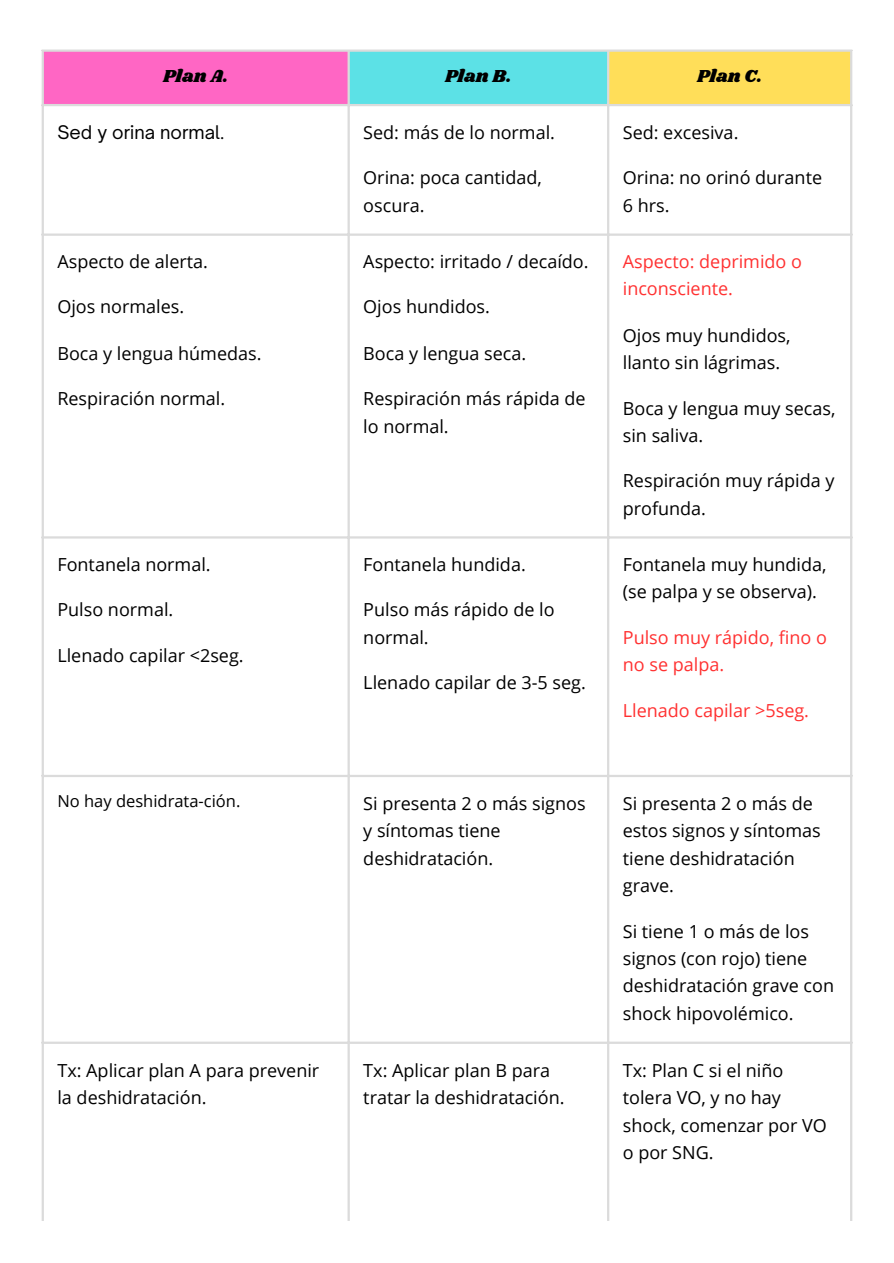
<style>
.page{position:relative;width:894px;height:1263px;background:#fff}
.page>*{position:absolute;margin:0;border:0;box-sizing:border-box;transform-origin:0 0}
.t1{font:18px/27.5px "Open Sans";color:#000}
.t2{font:18px/27px "Open Sans";color:#ff3131}
.t3{font:18px "Shrikhand";color:#000}
.t4{font:18px "Open Sauce One";color:#000}
.t5{font:16.5px "Open Sans";color:#000}
</style>
<div class="page">
<div style="left:42px;top:50px;width:307px;height:55px;background:#ff66c4"></div>
<div style="left:348px;top:50px;width:260px;height:55px;background:#5ce1e6"></div>
<div style="left:607px;top:50px;width:244px;height:55px;background:#ffde59"></div>
<hr style="left:42px;top:52px;width:2px;height:1169px;background:#dbdbdb">
<hr style="left:347px;top:52px;width:3px;height:1169px;background:#dbdbdb">
<hr style="left:607px;top:52px;width:2px;height:1169px;background:#dbdbdb">
<hr style="left:849px;top:52px;width:3px;height:1169px;background:#dbdbdb">
<hr style="left:42px;top:50px;width:810px;height:2px;background:#dbdbdb">
<hr style="left:42px;top:104px;width:810px;height:2px;background:#dbdbdb">
<hr style="left:42px;top:234px;width:810px;height:2px;background:#dbdbdb">
<hr style="left:42px;top:536px;width:810px;height:3px;background:#dbdbdb">
<hr style="left:42px;top:775px;width:810px;height:2px;background:#dbdbdb">
<hr style="left:42px;top:1042px;width:810px;height:2px;background:#dbdbdb">
<hr style="left:42px;top:1262px;width:810px;height:1px;background:#dbdbdb">
<p class="t3" style="left:163px;top:64px;width:67px">Plan A.</p>
<p class="t3" style="left:445px;top:64px;width:68px">Plan B.</p>
<p class="t3" style="left:697px;top:64px;width:66px">Plan C.</p>
<p class="t4" style="left:57px;top:121px;width:168px">Sed y orina normal.</p>
<p class="t1" style="left:363px;top:118px;width:193px">Sed: más de lo normal.</p>
<p class="t1" style="left:363px;top:163px;width:180px;line-height:28.2px">Orina: poca cantidad, oscura.</p>
<p class="t1" style="left:57px;top:248px;width:152px">Aspecto de alerta.</p>
<p class="t1" style="left:57px;top:293px;width:128px">Ojos normales.</p>
<p class="t1" style="left:57px;top:339px;width:205px">Boca y lengua húmedas.</p>
<p class="t1" style="left:57px;top:384px;width:169px">Respiración normal.</p>
<p class="t1" style="left:57px;top:550px;width:155px">Fontanela normal.</p>
<p class="t1" style="left:57px;top:595px;width:117px">Pulso normal.</p>
<p class="t1" style="left:57px;top:642px;width:188px">Llenado capilar &lt;2seg.</p>
<p class="t1" style="left:363px;top:248px;width:227px">Aspecto: irritado / decaído.</p>
<p class="t1" style="left:363px;top:293px;width:128px">Ojos hundidos.</p>
<p class="t1" style="left:363px;top:339px;width:164px">Boca y lengua seca.</p>
<p class="t1" style="left:363px;top:383px;width:224px;line-height:28.2px">Respiración más rápida de lo normal.</p>
<p class="t1" style="left:363px;top:550px;width:164px">Fontanela hundida.</p>
<p class="t1" style="left:363px;top:595px;width:193px;line-height:28.2px">Pulso más rápido de lo normal.</p>
<p class="t1" style="left:363px;top:669px;width:224px">Llenado capilar de 3-5 seg.</p>
<p class="t1" style="left:622px;top:118px;width:117px">Sed: excesiva.</p>
<p class="t1" style="left:622px;top:163px;width:201px;line-height:28.2px">Orina: no orinó durante<br>6 hrs.</p>
<p class="t2" style="left:622px;top:248px;width:181px">Aspecto: deprimido o inconsciente.</p>
<p class="t1" style="left:622px;top:321px;width:169px;line-height:27px">Ojos muy hundidos, llanto sin lágrimas.</p>
<p class="t1" style="left:622px;top:394px;width:214px;line-height:27px">Boca y lengua muy secas, sin saliva.</p>
<p class="t1" style="left:622px;top:466px;width:213px;line-height:28.2px">Respiración muy rápida y profunda.</p>
<p class="t1" style="left:622px;top:551px;width:205px;line-height:27px">Fontanela muy hundida, (se palpa y se observa).</p>
<p class="t2" style="left:622px;top:624px;width:205px">Pulso muy rápido, fino o no se palpa.</p>
<p class="t2" style="left:622px;top:697px;width:188px">Llenado capilar &gt;5seg.</p>
<p class="t5" style="left:57px;top:790px;width:184px">No hay deshidrata-ción.</p>
<p class="t1" style="left:363px;top:789px;width:224px">Si presenta 2 o más signos y síntomas tiene deshidratación.</p>
<p class="t1" style="left:622px;top:789px;width:199px">Si presenta 2 o más de estos signos y síntomas tiene deshidratación grave.</p>
<p class="t1" style="left:622px;top:917px;width:213px">Si tiene 1 o más de los signos (con rojo) tiene deshidratación grave con shock hipovolémico.</p>
<p class="t1" style="left:57px;top:1056px;width:263px;line-height:27px">Tx: Aplicar plan A para prevenir la deshidratación.</p>
<p class="t1" style="left:363px;top:1056px;width:203px;line-height:27px">Tx: Aplicar plan B para tratar la deshidratación.</p>
<p class="t1" style="left:622px;top:1056px;width:205px">Tx: Plan C si el niño tolera VO, y no hay shock, comenzar por VO o por SNG.</p>
</div>
